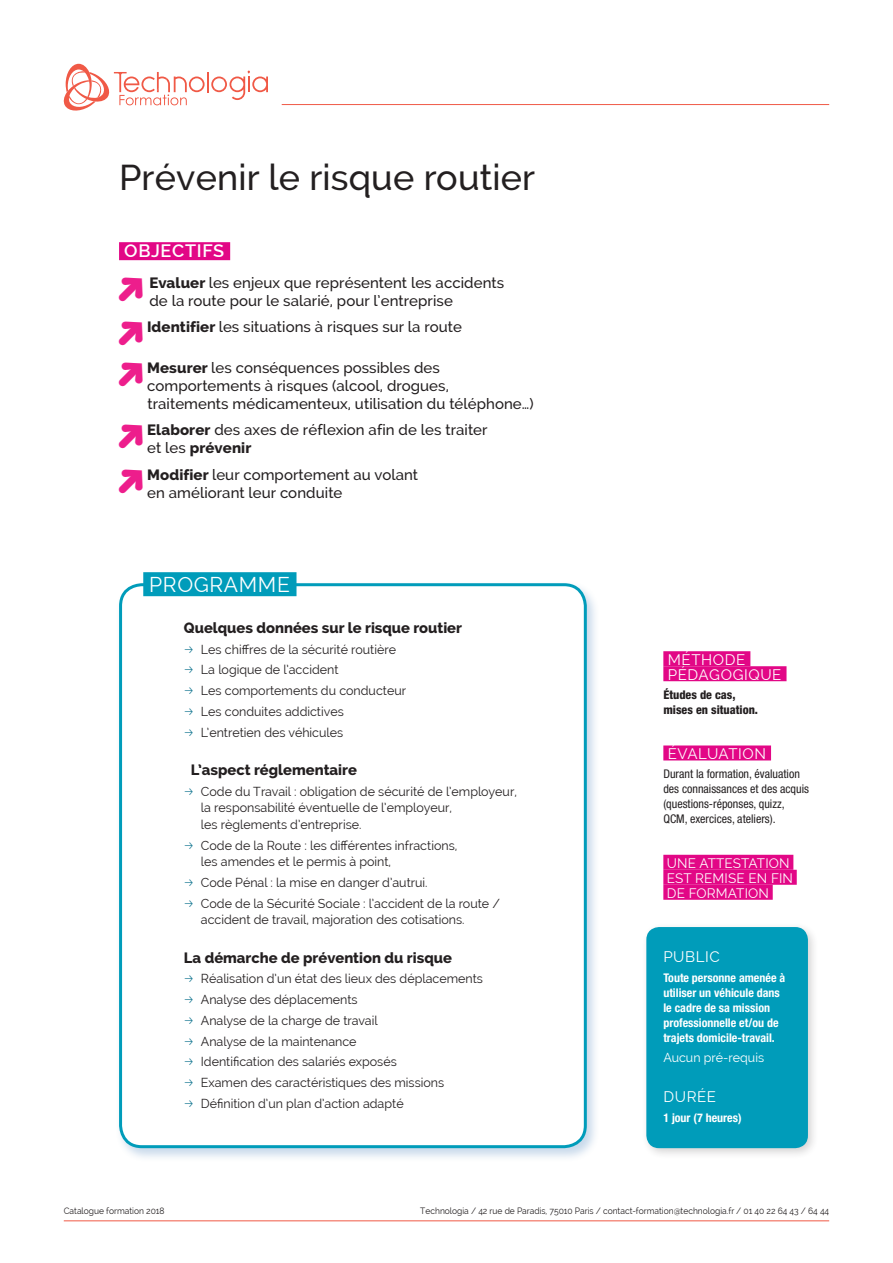
<style>
.page{position:relative;width:893px;height:1263px;background:#fff}
.page>*{position:absolute;margin:0;border:0;box-sizing:border-box;transform-origin:0 0}
.t1{font:500 36px "Raleway";letter-spacing:.005em;color:#231f20}
.t2{font:21px "Raleway";letter-spacing:.03em;color:#fff}
.t3{font:600 18px "Raleway";letter-spacing:.04em;color:#fff}
.t4{font:500 15px/18px "Raleway";letter-spacing:.005em;color:#231f20}
.t5{font:800 15px "Raleway";color:#231f20}
.t6{font:15px/15px "Raleway";letter-spacing:.04em;color:#fff}
.t7{font:13.5px/15px "Raleway";letter-spacing:.01em;color:#fff}
.t8{font:12.75px/20.7px "Raleway";color:#231f20}
.t9{font:12.75px "Raleway";color:#fff}
.t10{font:700 condensed 12px/15px "Helvetica Neue";color:#fff}
.t11{font:condensed 12px/15px "Helvetica Neue";color:#231f20}
.t12{font:800 condensed 12px/15px "Helvetica Neue";color:#231f20}
.t13{font:9px "Raleway";color:#231f20;scale:.94 1}
.s1{font-weight:800}
</style>
<div class="page">
<hr style="left:64px;top:1220px;width:765px;height:1px;background:#f05946">
<hr style="left:207px;top:72px;width:2px;height:20px;background:#f05946">
<svg style="left:211px;top:71px;width:57px;height:29px"></svg>
<svg style="left:63px;top:64px;width:142px;height:47px"></svg>
<hr style="left:282px;top:104px;width:547px;height:1px;background:#f05946">
<div style="left:641px;top:922px;width:178px;height:237px;background:#231f20;opacity:.2"></div>
<div style="left:646px;top:927px;width:162px;height:221px;background:#009cba;border-radius:13px"></div>
<div style="left:663px;top:651px;width:87px;height:15px;background:#e20786"></div>
<div style="left:663px;top:666px;width:123px;height:15px;background:#e20786"></div>
<div style="left:663px;top:745px;width:108px;height:15px;background:#e20786"></div>
<div style="left:663px;top:855px;width:130px;height:15px;background:#e20786"></div>
<div style="left:663px;top:870px;width:134px;height:15px;background:#e20786"></div>
<div style="left:663px;top:885px;width:110px;height:15px;background:#e20786"></div>
<div style="left:115px;top:581px;width:484px;height:582px;background:#5187bf;opacity:.31"></div>
<div style="left:121px;top:585px;width:464px;height:562px;background:#fff;border-radius:21px"></div>
<div style="left:119px;top:583px;width:468px;height:565px;border:3px solid #009cba;border-radius:21px"></div>
<div style="left:143px;top:572px;width:153px;height:24px;background:#009cba"></div>
<div style="left:119px;top:242px;width:111px;height:18px;background:#e20786"></div>
<h1 class="t1" style="left:119px;top:157px;width:418px">Prévenir le risque routier</h1>
<h3 class="t3" style="left:124px;top:240px;width:102px">OBJECTIFS</h3>
<p class="t4" style="left:149px;top:274px;width:356px"><span class="s1">Evaluer</span> les enjeux que représentent les accidents de la route pour le salarié, pour l’entreprise</p>
<p class="t4" style="left:147px;top:318px;width:316px"><span class="s1">Identifier</span> les situations à risques sur la route</p>
<p class="t4" style="left:147px;top:358px;width:388px"><span class="s1">Mesurer</span> les conséquences possibles des comportements à risques (alcool, drogues, traitements médicamenteux, utilisation du téléphone…)</p>
<p class="t4" style="left:147px;top:421px;width:342px"><span class="s1">Elaborer</span> des axes de réflexion afin de les traiter et les <span class="s1">prévenir</span></p>
<p class="t4" style="left:147px;top:465px;width:272px"><span class="s1">Modifier</span> leur comportement au volant en améliorant leur conduite</p>
<h2 class="t2" style="left:149px;top:572px;width:142px">PROGRAMME</h2>
<p class="t5" style="left:184px;top:619px;width:280px">Quelques données sur le risque routier</p>
<p class="t8" style="left:201px;top:639px;width:207px">Les chiffres de la sécurité routière<br>La logique de l’accident<br>Les comportements du conducteur<br>Les conduites addictives<br>L’entretien des véhicules</p>
<p class="t5" style="left:191px;top:761px;width:168px">L’aspect réglementaire</p>
<p class="t8" style="left:201px;top:783px;width:318px;line-height:16.5px">Code du Travail : obligation de sécurité de l’employeur, la responsabilité éventuelle de l’employeur,<br>les règlements d’entreprise.</p>
<p class="t8" style="left:201px;top:837px;width:258px;line-height:16.5px">Code de la Route : les différentes infractions, les amendes et le permis à point,</p>
<p class="t8" style="left:201px;top:872px;width:301px">Code Pénal : la mise en danger d’autrui.<br>Code de la Sécurité Sociale : l’accident de la route /</p>
<p class="t8" style="left:201px;top:909px;width:265px">accident de travail, majoration des cotisations.</p>
<p class="t5" style="left:184px;top:949px;width:269px">La démarche de prévention du risque</p>
<p class="t8" style="left:201px;top:968px;width:283px">Réalisation d’un état des lieux des déplacements Analyse des déplacements<br>Analyse de la charge de travail<br>Analyse de la maintenance<br>Identification des salariés exposés<br>Examen des caractéristiques des missions Définition d’un plan d’action adapté</p>
<p class="t6" style="left:668px;top:652px;width:115px">MÉTHODE<br>PÉDAGOGIQUE</p>
<p class="t12" style="left:663px;top:687px;width:96px">Études de cas, mises en situation.</p>
<p class="t6" style="left:668px;top:746px;width:100px">ÉVALUATION</p>
<p class="t11" style="left:663px;top:766px;width:147px">Durant la formation, évaluation des connaissances et des acquis (questions-réponses, quizz,<br>QCM, exercices, ateliers).</p>
<p class="t7" style="left:667px;top:856px;width:128px">UNE ATTESTATION<br>EST REMISE EN FIN<br>DE FORMATION</p>
<p class="t6" style="left:663px;top:949px;width:58px">PUBLIC</p>
<p class="t10" style="left:663px;top:970px;width:123px">Toute personne amenée à utiliser un véhicule dans le cadre de sa mission professionnelle et/ou de trajets domicile-travail.</p>
<p class="t9" style="left:663px;top:1050px;width:102px">Aucun pré-requis</p>
<p class="t6" style="left:663px;top:1089px;width:54px">DURÉE</p>
<p class="t10" style="left:663px;top:1110px;width:80px">1 jour (7 heures)</p>
<p class="t13" style="left:64px;top:1205px;width:109px">Catalogue formation 2018</p>
<p class="t13" style="left:420px;top:1205px;width:436px">Technologia / 42 rue de Paradis, 75010 Paris / contact-formation@technologia.fr / 01 40 22 64 43 / 64 44</p>
</div>
